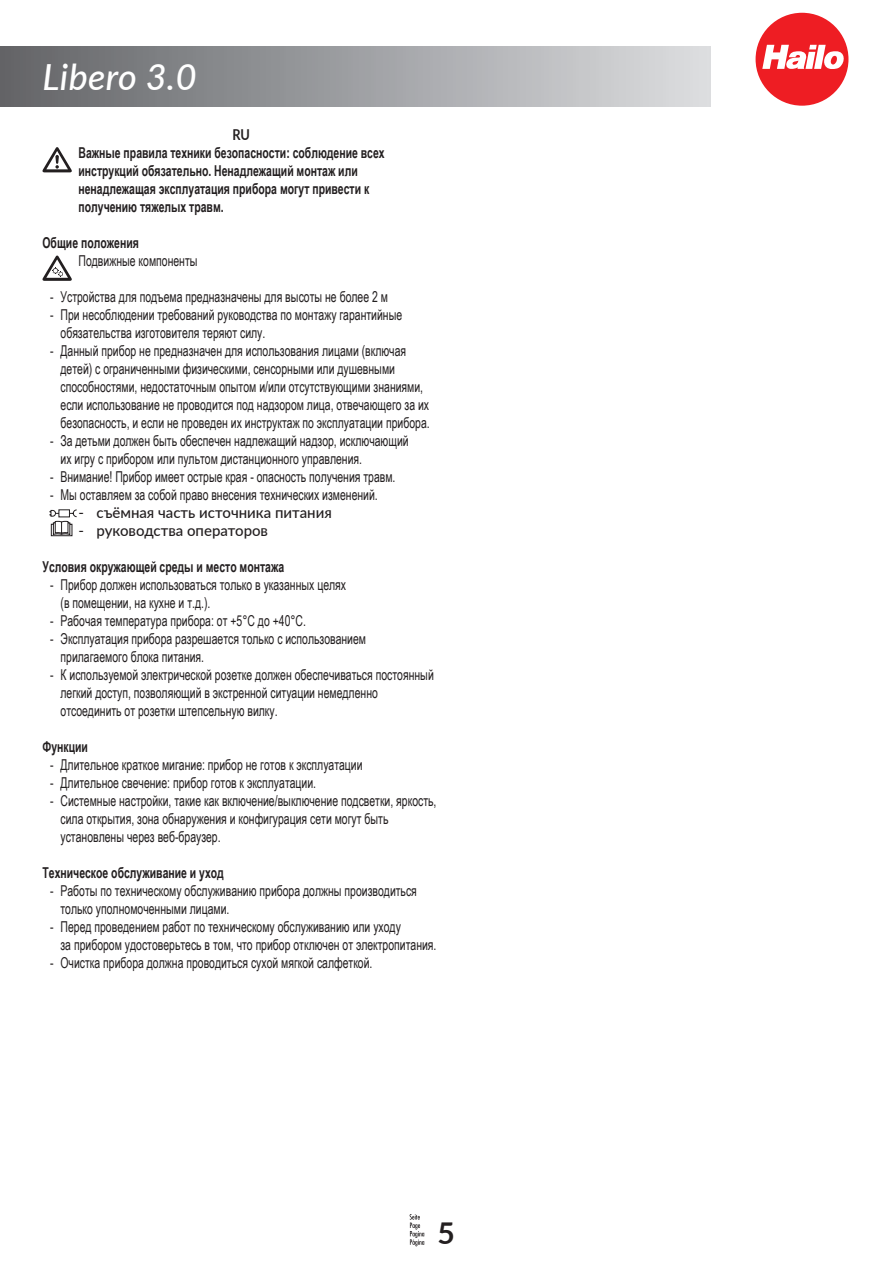
<style>
.page{position:relative;width:893px;height:1263px;background:#fff}
.page>*{position:absolute;margin:0;border:0;box-sizing:border-box;transform-origin:0 0}
.t1{font:italic 500 36px "Lato";letter-spacing:.01em;color:#fff}
.t2{font:700 30px "Lato";color:#231f20}
.t3{font:15px "Arial Narrow";color:#231f20;scale:.85 1}
.t4{font:700 15px "Arial Narrow";color:#231f20;scale:.85 1}
.t5{font:500 15px "Lato";color:#231f20}
.t6{font:700 15px "Lato";color:#231f20;scale:.85 1}
</style>
<div class="page">
<img style="left:0;top:47px;width:711px;height:60px">
<div style="left:756px;top:13px;width:92px;height:93px;background:#ee1d23;border-radius:50%"></div>
<svg style="left:762px;top:45px;width:82px;height:24px"></svg>
<svg style="left:410px;top:1214px;width:14px;height:32px"></svg>
<svg style="left:43px;top:147px;width:29px;height:25px"></svg>
<svg style="left:43px;top:256px;width:29px;height:25px"></svg>
<svg style="left:49px;top:509px;width:28px;height:27px"></svg>
<div style="left:59px;top:510px;width:10px;height:7px;background:#fff"></div>
<h1 class="t1" style="left:43px;top:51px;width:156px">Libero 3.0</h1>
<p class="t6" style="left:233px;top:123px;width:22px">RU</p>
<p class="t4" style="left:79px;top:141px;width:362px">Важные правила техники безопасности: соблюдение всех</p>
<p class="t4" style="left:79px;top:159px;width:330px">инструкций обязательно. Ненадлежащий монтаж или</p>
<p class="t4" style="left:79px;top:177px;width:343px">ненадлежащая эксплуатация прибора могут привести к</p>
<p class="t4" style="left:79px;top:195px;width:172px">получению тяжелых травм.</p>
<p class="t4" style="left:43px;top:231px;width:115px">Общие положения</p>
<p class="t3" style="left:79px;top:249px;width:142px">Подвижные компоненты</p>
<p class="t3" style="left:50px;top:285px;width:399px">- Устройства для подъема предназначены для высоты не более 2 м</p>
<p class="t3" style="left:50px;top:303px;width:416px">- При несоблюдении требований руководства по монтажу гарантийные</p>
<p class="t3" style="left:61px;top:321px;width:243px">обязательства изготовителя теряют силу.</p>
<p class="t3" style="left:50px;top:339px;width:421px">- Данный прибор не предназначен для использования лицами (включая</p>
<p class="t3" style="left:61px;top:357px;width:395px">детей) с ограниченными физическими, сенсорными или душевными</p>
<p class="t3" style="left:61px;top:375px;width:428px">способностями, недостаточным опытом и/или отсутствующими знаниями,</p>
<p class="t3" style="left:61px;top:393px;width:435px">если использование не проводится под надзором лица, отвечающего за их</p>
<p class="t3" style="left:61px;top:411px;width:436px">безопасность, и если не проведен их инструктаж по эксплуатации прибора.</p>
<p class="t3" style="left:50px;top:429px;width:423px">- За детьми должен быть обеспечен надлежащий надзор, исключающий</p>
<p class="t3" style="left:61px;top:447px;width:356px">их игру с прибором или пультом дистанционного управления.</p>
<p class="t3" style="left:50px;top:465px;width:408px">- Внимание! Прибор имеет острые края - опасность получения травм.</p>
<p class="t3" style="left:50px;top:483px;width:387px">- Мы оставляем за собой право внесения технических изменений.</p>
<p class="t5" style="left:79px;top:501px;width:255px">- съёмная часть источника питания</p>
<p class="t5" style="left:79px;top:519px;width:191px">- руководства операторов</p>
<p class="t4" style="left:43px;top:555px;width:286px">Условия окружающей среды и место монтажа</p>
<p class="t3" style="left:50px;top:573px;width:350px">- Прибор должен использоваться только в указанных целях</p>
<p class="t3" style="left:61px;top:591px;width:178px">(в помещении, на кухне и т.д.).</p>
<p class="t3" style="left:50px;top:609px;width:303px">- Рабочая температура прибора: от +5°C до +40°C.</p>
<p class="t3" style="left:50px;top:627px;width:373px">- Эксплуатация прибора разрешается только с использованием</p>
<p class="t3" style="left:61px;top:645px;width:171px">прилагаемого блока питания.</p>
<p class="t3" style="left:50px;top:663px;width:453px">- К используемой электрической розетке должен обеспечиваться постоянный</p>
<p class="t3" style="left:61px;top:681px;width:375px">легкий доступ, позволяющий в экстренной ситуации немедленно</p>
<p class="t3" style="left:61px;top:699px;width:257px">отсоединить от розетки штепсельную вилку.</p>
<p class="t4" style="left:43px;top:735px;width:55px">Функции</p>
<p class="t3" style="left:50px;top:753px;width:369px">- Длительное краткое мигание: прибор не готов к эксплуатации</p>
<p class="t3" style="left:50px;top:771px;width:315px">- Длительное свечение: прибор готов к эксплуатации.</p>
<p class="t3" style="left:50px;top:789px;width:456px">- Системные настройки, такие как включение/выключение подсветки, яркость,</p>
<p class="t3" style="left:61px;top:807px;width:387px">сила открытия, зона обнаружения и конфигурация сети могут быть</p>
<p class="t3" style="left:61px;top:825px;width:190px">установлены через веб-браузер.</p>
<p class="t4" style="left:43px;top:861px;width:215px">Техническое обслуживание и уход</p>
<p class="t3" style="left:50px;top:879px;width:433px">- Работы по техническому обслуживанию прибора должны производиться</p>
<p class="t3" style="left:61px;top:897px;width:200px">только уполномоченными лицами.</p>
<p class="t3" style="left:50px;top:915px;width:414px">- Перед проведением работ по техническому обслуживанию или уходу</p>
<p class="t3" style="left:61px;top:933px;width:444px">за прибором удостоверьтесь в том, что прибор отключен от электропитания.</p>
<p class="t3" style="left:50px;top:951px;width:381px">- Очистка прибора должна проводиться сухой мягкой салфеткой.</p>
<h2 class="t2" style="left:437px;top:1211px;width:19px">5</h2>
</div>
